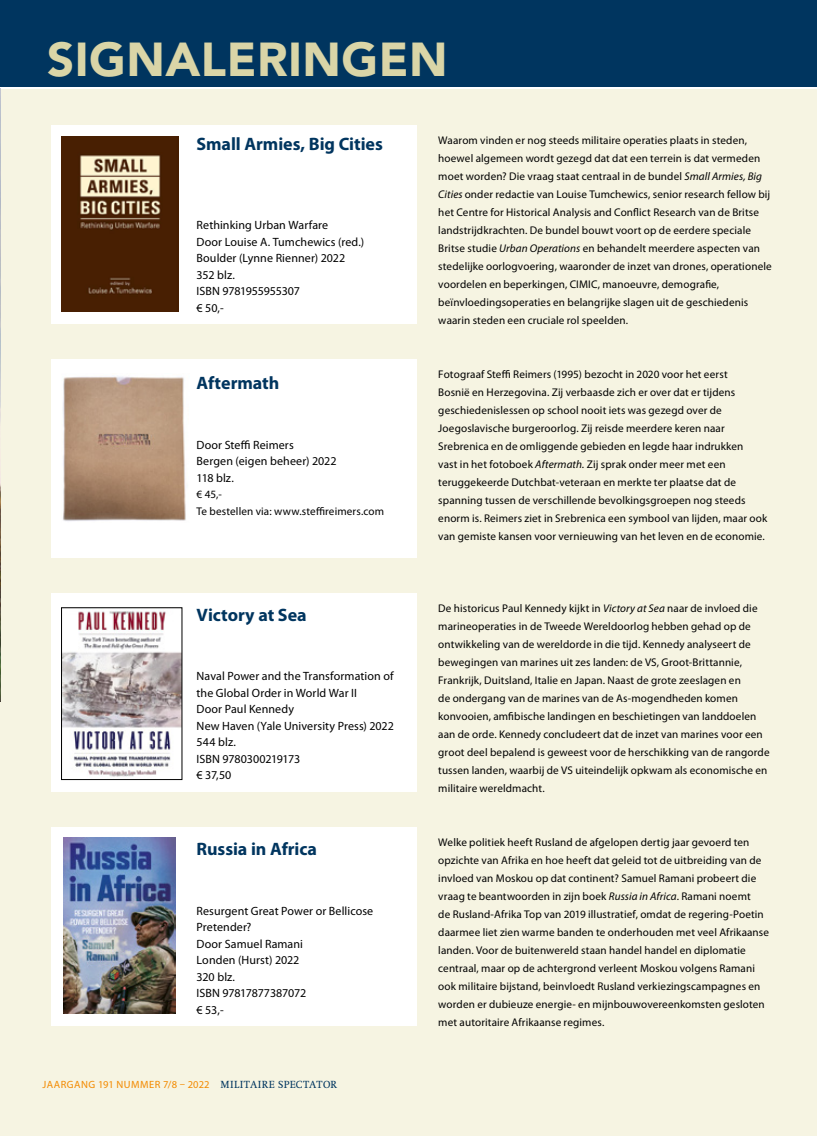
<style>
.page{position:relative;width:817px;height:1136px;background:#fff}
.page>*{position:absolute;margin:0;border:0;box-sizing:border-box;transform-origin:0 0}
.t1{font:900 47.25px "Avenir LT Std";letter-spacing:.01em;color:#dad5a7}
.t2{font:700 18px "Myriad Pro";letter-spacing:-.005em;color:#00355f}
.t3{font:12px/16.5px "Myriad Pro";letter-spacing:.005em;color:#000}
.t4{font:11.1px/18px "Myriad Pro";letter-spacing:.01em;color:#000}
.t5{font:10.5px "Myriad Pro";letter-spacing:.045em;color:#f38a00}
.s1{font-family:"Swift LT Std";color:#00355f}
.s2{font-style:italic}
</style>
<div class="page">
<div style="left:0;top:0;width:816px;height:87px;background:#00355f"></div>
<div style="left:0;top:89px;width:816px;height:1046px;background:#f6f4e2"></div>
<div style="left:51px;top:827px;width:366px;height:198px;background:#fff"></div>
<div style="left:51px;top:593px;width:366px;height:198px;background:#fff"></div>
<div style="left:51px;top:359px;width:366px;height:198px;background:#fff"></div>
<div style="left:51px;top:125px;width:366px;height:198px;background:#fff"></div>
<img style="left:62px;top:136px;width:116px;height:175px">
<img style="left:63px;top:376px;width:123px;height:145px">
<img style="left:63px;top:610px;width:117px;height:167px">
<div style="left:61px;top:607px;width:121px;height:172px;border:1px solid #000"></div>
<img style="left:63px;top:837px;width:113px;height:175px">
<img style="left:0;top:89px;width:1px;height:612px">
<h1 class="t1" style="left:47px;top:31px;width:401px">SIGNALERINGEN</h1>
<h2 class="t2" style="left:196px;top:132px;width:188px">Small Armies, Big Cities</h2>
<p class="t3" style="left:196px;top:216px;width:169px">Rethinking Urban Warfare<br>Door Louise A. Tumchewics (red.)<br>Boulder (Lynne Rienner) 2022<br>352 blz.<br>ISBN 9781955955307<br>€ 50,-</p>
<h2 class="t2" style="left:196px;top:371px;width:84px">Aftermath</h2>
<p class="t3" style="left:196px;top:436px;width:141px">Door Steffi Reimers<br>Bergen (eigen beheer) 2022<br>118 blz.</p>
<p class="t4" style="left:196px;top:486px;width:189px;line-height:16.5px">€ 45,-<br>Te bestellen via: www.steffireimers.com</p>
<h2 class="t2" style="left:196px;top:603px;width:112px">Victory at Sea</h2>
<p class="t3" style="left:196px;top:668px;width:199px">Naval Power and the Transformation of the Global Order in World War II<br>Door Paul Kennedy<br>New Haven (Yale University Press) 2022<br>544 blz.<br>ISBN 9780300219173<br>€ 37,50</p>
<h2 class="t2" style="left:196px;top:837px;width:122px">Russia in Africa</h2>
<p class="t3" style="left:196px;top:902px;width:178px">Resurgent Great Power or Bellicose<br>Pretender?<br>Door Samuel Ramani<br>Londen (Hurst) 2022<br>320 blz.<br>ISBN 97817877387072<br>€ 53,-</p>
<p class="t5" style="left:43px;top:1077px;width:296px">JAARGANG 191 NUMMER 7/8 – 2022 <span class="s1">MILITAIRE SPECTATOR</span></p>
<p class="t4" style="left:438px;top:131px;width:335px">Waarom vinden er nog steeds militaire operaties plaats in steden, hoewel algemeen wordt gezegd dat dat een terrein is dat vermeden moet worden? Die vraag staat centraal in de bundel <span class="s2">Small Armies, Big Cities</span> onder redactie van Louise Tumchewics, senior research fellow bij het Centre for Historical Analysis and Conflict Research van de Britse landstrijdkrachten. De bundel bouwt voort op de eerdere speciale Britse studie <span class="s2">Urban Operations</span> en behandelt meerdere aspecten van stedelijke oorlogvoering, waaronder de inzet van drones, operationele voordelen en beperkingen, CIMIC, manoeuvre, demografie, beïnvloedingsoperaties en belangrijke slagen uit de geschiedenis waarin steden een cruciale rol speelden.</p>
<p class="t4" style="left:438px;top:365px;width:330px">Fotograaf Steffi Reimers (1995) bezocht in 2020 voor het eerst<br>Bosnië en Herzegovina. Zij verbaasde zich er over dat er tijdens geschiedenislessen op school nooit iets was gezegd over de Joegoslavische burgeroorlog. Zij reisde meerdere keren naar Srebrenica en de omliggende gebieden en legde haar indrukken<br>vast in het fotoboek <span class="s2">Aftermath.</span> Zij sprak onder meer met een teruggekeerde Dutchbat-veteraan en merkte ter plaatse dat de spanning tussen de verschillende bevolkingsgroepen nog steeds enorm is. Reimers ziet in Srebrenica een symbool van lijden, maar ook van gemiste kansen voor vernieuwing van het leven en de economie.</p>
<p class="t4" style="left:438px;top:599px;width:333px">De historicus Paul Kennedy kijkt in <span class="s2">Victory at Sea</span> naar de invloed die marineoperaties in de Tweede Wereldoorlog hebben gehad op de ontwikkeling van de wereldorde in die tijd. Kennedy analyseert de bewegingen van marines uit zes landen: de VS, Groot-Brittannie, Frankrijk, Duitsland, Italie en Japan. Naast de grote zeeslagen en<br>de ondergang van de marines van de As-mogendheden komen konvooien, amfibische landingen en beschietingen van landdoelen aan de orde. Kennedy concludeert dat de inzet van marines voor een groot deel bepalend is geweest voor de herschikking van de rangorde tussen landen, waarbij de VS uiteindelijk opkwam als economische en militaire wereldmacht.</p>
<p class="t4" style="left:438px;top:833px;width:332px">Welke politiek heeft Rusland de afgelopen dertig jaar gevoerd ten opzichte van Afrika en hoe heeft dat geleid tot de uitbreiding van de invloed van Moskou op dat continent? Samuel Ramani probeert die vraag te beantwoorden in zijn boek <span class="s2">Russia in Africa</span>. Ramani noemt<br>de Rusland-Afrika Top van 2019 illustratief, omdat de regering-Poetin daarmee liet zien warme banden te onderhouden met veel Afrikaanse landen. Voor de buitenwereld staan handel handel en diplomatie centraal, maar op de achtergrond verleent Moskou volgens Ramani ook militaire bijstand, beinvloedt Rusland verkiezingscampagnes en worden er dubieuze energie- en mijnbouwovereenkomsten gesloten met autoritaire Afrikaanse regimes.</p>
</div>
